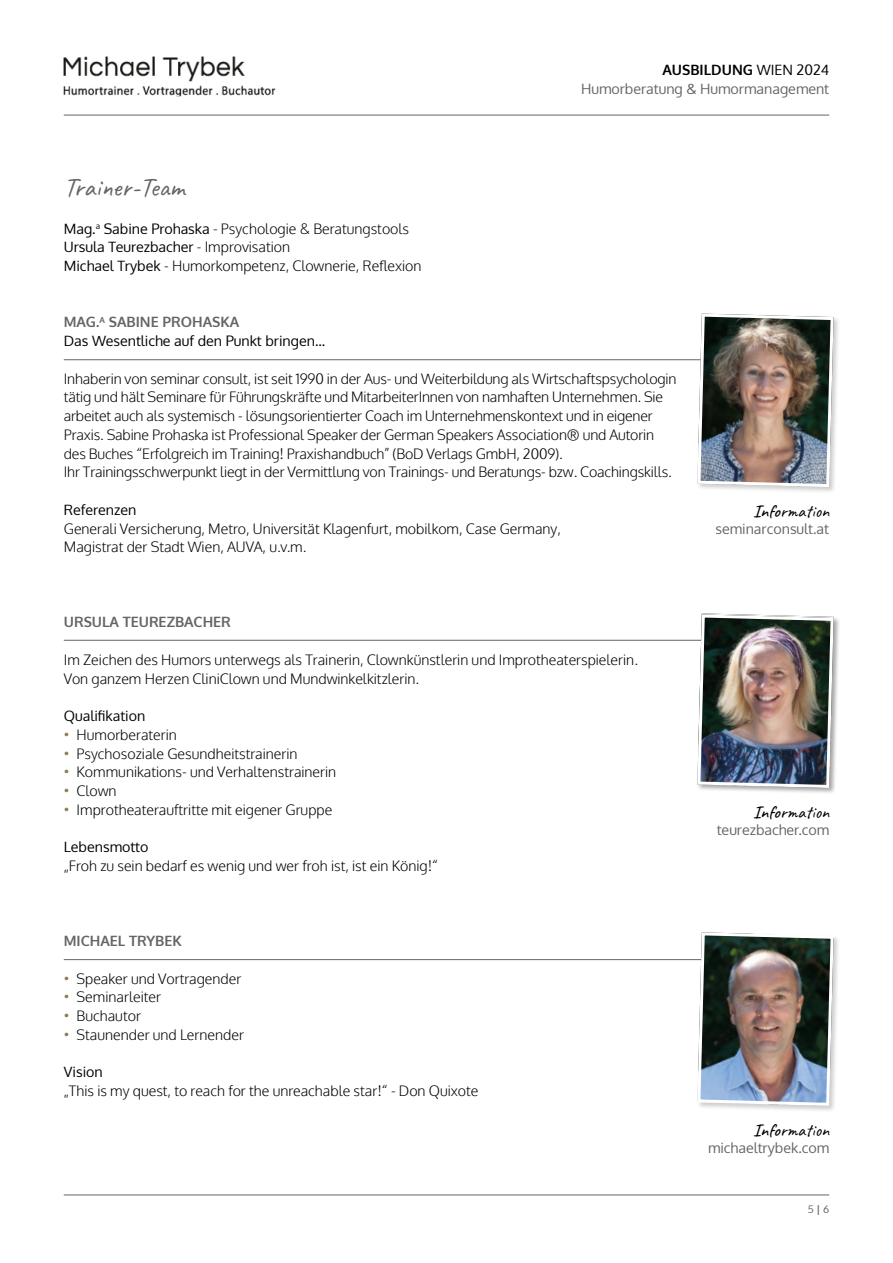
<style>
.page{position:relative;width:893px;height:1263px;background:#fff}
.page>*{position:absolute;margin:0;border:0;box-sizing:border-box;transform-origin:0 0}
.t1{font:27px "Caveat";color:#666564}
.t2{font:18px "Caveat";color:#000}
.t3{font:300 14.25px/18.8px "Oxygen";letter-spacing:-.005em;color:#000}
.t4{font:14.25px/18.8px "Oxygen";color:#666564;text-align:right}
.t5{font:14.25px/18.8px "Oxygen";color:#000}
.t6{font:700 14.25px "Oxygen";color:#666564}
.t7{font:10.5px "Oxygen";color:#666564}
.s1{font-weight:400}
.s2{font-weight:700;color:#000}
.s3{color:#000}
.s4{font-weight:700;color:#666564}
.s5{color:#8f7d5a}
.s6{font-weight:500}
.s7{font-weight:700}
</style>
<div class="page">
<hr style="left:64px;top:959px;width:765px;height:1px;background:#666564">
<hr style="left:64px;top:640px;width:765px;height:1px;background:#666564">
<hr style="left:64px;top:359px;width:765px;height:1px;background:#666564">
<hr style="left:64px;top:1195px;width:765px;height:1px;background:#666564">
<hr style="left:64px;top:115px;width:765px;height:1px;background:#666564">
<img style="left:64px;top:56px;width:212px;height:41px">
<div style="left:696px;top:313px;width:144px;height:181px;background:#000;opacity:.2"></div>
<img style="left:696px;top:313px;width:139px;height:176px">
<div style="left:696px;top:614px;width:144px;height:181px;background:#000;opacity:.2"></div>
<img style="left:696px;top:613px;width:139px;height:176px">
<div style="left:696px;top:931px;width:144px;height:182px;background:#000;opacity:.2"></div>
<img style="left:696px;top:931px;width:139px;height:176px">
<h1 class="t1" style="left:64px;top:170px;width:122px">Trainer-Team</h1>
<p class="t3" style="left:64px;top:219px;width:359px"><span class="s1">Mag.</span><sup>a</sup> <span class="s1">Sabine Prohaska</span> - Psychologie &amp; Beratungstools<br><span class="s1">Ursula Teurezbacher</span> - Improvisation<br><span class="s1">Michael Trybek</span> - Humorkompetenz, Clownerie, Reflexion</p>
<p class="t4" style="left:581px;top:61px;width:250px"><span class="s2">AUSBILDUNG</span> <span class="s3">WIEN 2024<br></span>Humorberatung &amp; Humormanagement</p>
<p class="t5" style="left:64px;top:313px;width:263px"><span class="s4">MAG.</span><sup>A</sup> <span class="s4">SABINE PROHASKA<br></span>Das Wesentliche auf den Punkt bringen...</p>
<p class="t3" style="left:64px;top:369px;width:614px">Inhaberin von seminar consult, ist seit 1990 in der Aus- und Weiterbildung als Wirtschaftspsychologin tätig und hält Seminare für Führungskräfte und MitarbeiterInnen von namhaften Unternehmen. Sie arbeitet auch als systemisch - lösungsorientierter Coach im Unternehmenskontext und in eigener Praxis. Sabine Prohaska ist Professional Speaker der German Speakers Association® und Autorin des Buches “Erfolgreich im Training! Praxishandbuch” (BoD Verlags GmbH, 2009).<br>Ihr Trainingsschwerpunkt liegt in der Vermittlung von Trainings- und Beratungs- bzw. Coachingskills.</p>
<p class="t5" style="left:64px;top:500px;width:74px">Referenzen</p>
<p class="t3" style="left:64px;top:519px;width:499px">Generali Versicherung, Metro, Universität Klagenfurt, mobilkom, Case Germany,<br>Magistrat der Stadt Wien, AUVA, u.v.m.</p>
<p class="t6" style="left:64px;top:613px;width:169px">URSULA TEUREZBACHER</p>
<p class="t3" style="left:64px;top:651px;width:576px">Im Zeichen des Humors unterwegs als Trainerin, Clownkünstlerin und Improtheaterspielerin.<br>Von ganzem Herzen CliniClown und Mundwinkelkitzlerin.</p>
<p class="t5" style="left:64px;top:707px;width:83px">Qualifikation</p>
<p class="t3" style="left:64px;top:726px;width:115px"><span class="s5">•</span> Humorberaterin</p>
<p class="t3" style="left:64px;top:744px;width:235px"><span class="s5">•</span> Psychosoziale Gesundheitstrainerin</p>
<p class="t3" style="left:64px;top:763px;width:274px"><span class="s5">•</span> Kommunikations- und Verhaltenstrainerin</p>
<p class="t3" style="left:64px;top:782px;width:54px"><span class="s5">•</span> Clown</p>
<p class="t3" style="left:64px;top:801px;width:270px"><span class="s5">•</span> Improtheaterauftritte mit eigener Gruppe</p>
<p class="t5" style="left:64px;top:838px;width:86px">Lebensmotto</p>
<p class="t3" style="left:64px;top:857px;width:376px">„Froh zu sein bedarf es wenig und wer froh ist, ist ein König!“</p>
<p class="t6" style="left:64px;top:932px;width:120px">MICHAEL TRYBEK</p>
<p class="t3" style="left:64px;top:970px;width:179px"><span class="s5">•</span> Speaker und Vortragender</p>
<p class="t3" style="left:64px;top:988px;width:99px"><span class="s5">•</span> Seminarleiter</p>
<p class="t3" style="left:64px;top:1007px;width:79px"><span class="s5">•</span> Buchautor</p>
<p class="t3" style="left:64px;top:1026px;width:182px"><span class="s5">•</span> Staunender und Lernender</p>
<p class="t5" style="left:64px;top:1063px;width:40px">Vision</p>
<p class="t3" style="left:64px;top:1082px;width:416px">„This is my quest, to reach for the unreachable star!“ - Don Quixote</p>
<p class="t2" style="left:753px;top:500px;width:78px"><span class="s6">Info</span>rmation</p>
<p class="t4" style="left:715px;top:519px;width:115px">seminarconsult.at</p>
<p class="t2" style="left:753px;top:801px;width:78px"><span class="s6">Info</span>rmation</p>
<p class="t4" style="left:717px;top:820px;width:114px">teurezbacher.com</p>
<p class="t2" style="left:753px;top:1119px;width:78px"><span class="s6">Info</span>rmation</p>
<p class="t4" style="left:708px;top:1138px;width:123px">michaeltrybek.com</p>
<p class="t7" style="left:808px;top:1202px;width:23px">5<span class="s7">|</span> 6</p>
</div>
